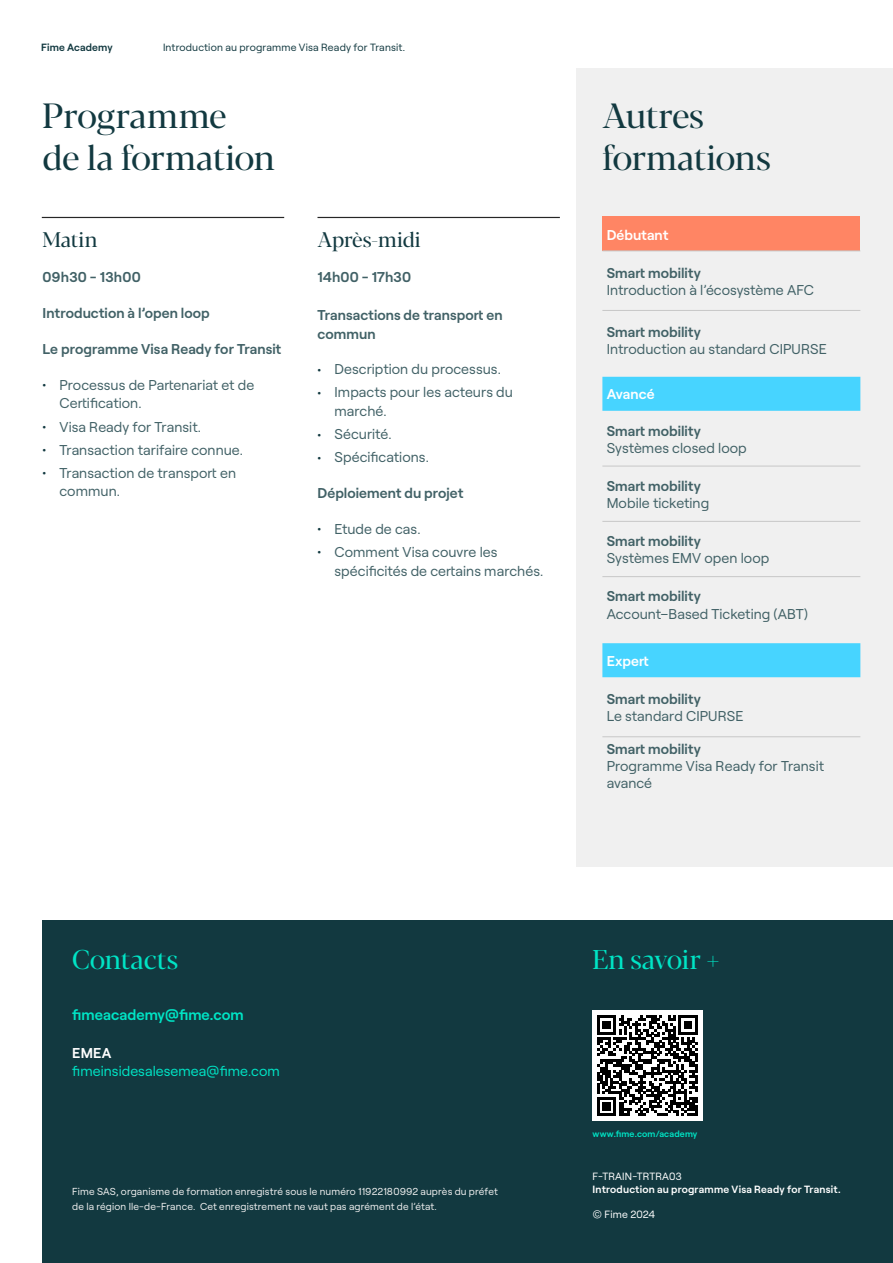
<style>
.page{position:relative;width:893px;height:1263px;background:#fff}
.page>*{position:absolute;margin:0;border:0;box-sizing:border-box;transform-origin:0 0}
.Document_title{font:34.8px/41.8px "Blacker Pro Dis";letter-spacing:-.015em;color:#123940}
.Section_title{font:27px "Blacker Pro Dis";letter-spacing:-.005em;color:#00e4c5}
.Document_title-2{font:21px "Blacker Pro Dis";letter-spacing:-.005em;color:#123940}
.t1{font:600 15px "Roobert";letter-spacing:.005em;color:#00e4c5}
.Document_title-3{font:14.25px/18.8px "Roobert";letter-spacing:.005em;color:#416166}
.Document_title-4{font:600 14.25px/18.8px "Roobert";letter-spacing:.005em;color:#416166}
.t2{font:14.25px "Roobert";letter-spacing:.005em;color:#00e4c5}
.Document_title-5{font:600 14.25px "Roobert";letter-spacing:.005em;color:#fff}
.t3{font:10.5px "Roobert";letter-spacing:.015em;color:#123940}
.Document_title-6{font:600 10.5px "Roobert";letter-spacing:.02em;color:#fff}
.Document_title-7{font:10.5px "Roobert";letter-spacing:.015em;color:#fff}
.t4{font:600 10.5px "Roobert";letter-spacing:.015em;color:#123940}
.t5{font:10.2px/15px "Roobert";letter-spacing:.015em;color:#f0f0f0}
.t6{font:600 9px "Roobert";letter-spacing:.02em;color:#00e4c5}
.s1{color:#123940}
</style>
<div class="page">
<div style="left:576px;top:68px;width:317px;height:798px;background:#f0f0f0"></div>
<div style="left:43px;top:921px;width:850px;height:342px;background:#123940"></div>
<div style="left:592px;top:1010px;width:111px;height:111px;background:#fff"></div>
<svg style="left:597px;top:1015px;width:101px;height:101px"></svg>
<hr style="left:317px;top:217px;width:243px;height:1px;background:#262626">
<hr style="left:42px;top:217px;width:242px;height:1px;background:#262626">
<div style="left:602px;top:217px;width:258px;height:34px;background:#ff8564"></div>
<svg style="left:602px;top:377px;width:258px;height:300px"></svg>
<hr style="left:602px;top:251px;width:258px;height:1px;background:#c7c7c7">
<hr style="left:602px;top:310px;width:258px;height:1px;background:#c7c7c7">
<hr style="left:602px;top:466px;width:258px;height:1px;background:#c7c7c7">
<hr style="left:602px;top:521px;width:258px;height:1px;background:#c7c7c7">
<hr style="left:602px;top:576px;width:258px;height:1px;background:#c7c7c7">
<hr style="left:602px;top:736px;width:258px;height:1px;background:#c7c7c7">
<p class="t4" style="left:41px;top:39px;width:73px">Fime Academy</p>
<p class="t3" style="left:163px;top:39px;width:244px">Introduction au programme Visa Ready for Transit.</p>
<p class="Document_title" style="left:43px;top:94px;width:234px">Programme<br>de la formation</p>
<p class="Document_title" style="left:602px;top:94px;width:103px">Autres</p>
<p class="Document_title" style="left:602px;top:136px;width:170px">formations</p>
<p class="Document_title-2" style="left:43px;top:226px;width:57px">Matin</p>
<p class="Document_title-4" style="left:43px;top:267px;width:100px">09h30 - 13h00</p>
<p class="Document_title-4" style="left:43px;top:303px;width:169px">Introduction à l’open loop</p>
<p class="Document_title-4" style="left:43px;top:338px;width:240px">Le programme Visa Ready for Transit</p>
<p class="Document_title-3" style="left:60px;top:374px;width:196px;text-indent:-17px"><span class="s1">•</span> Processus de Partenariat et de<br>Certification.</p>
<p class="Document_title-3" style="left:43px;top:416px;width:160px"><span class="s1">•</span> Visa Ready for Transit.</p>
<p class="Document_title-3" style="left:43px;top:439px;width:202px"><span class="s1">•</span> Transaction tarifaire connue.</p>
<p class="Document_title-3" style="left:60px;top:462px;width:178px;text-indent:-17px"><span class="s1">•</span> Transaction de transport en commun.</p>
<p class="Document_title-2" style="left:317px;top:226px;width:105px">Après-midi</p>
<p class="Document_title-4" style="left:317px;top:267px;width:95px">14h00 - 17h30</p>
<p class="Document_title-4" style="left:317px;top:304px;width:187px">Transactions de transport en commun</p>
<p class="Document_title-3" style="left:317px;top:359px;width:185px"><span class="s1">•</span> Description du processus.</p>
<p class="Document_title-3" style="left:334px;top:382px;width:180px;text-indent:-17px"><span class="s1">•</span> Impacts pour les acteurs du marché.</p>
<p class="Document_title-3" style="left:317px;top:424px;width:76px"><span class="s1">•</span> Sécurité.</p>
<p class="Document_title-3" style="left:317px;top:447px;width:113px"><span class="s1">•</span> Spécifications.</p>
<p class="Document_title-4" style="left:317px;top:482px;width:147px">Déploiement du projet</p>
<p class="Document_title-3" style="left:317px;top:518px;width:104px"><span class="s1">•</span> Etude de cas.</p>
<p class="Document_title-3" style="left:334px;top:541px;width:210px;text-indent:-17px"><span class="s1">•</span> Comment Visa couvre les spécificités de certains marchés.</p>
<p class="Document_title-5" style="left:607px;top:224px;width:63px">Débutant</p>
<p class="Document_title-4" style="left:607px;top:262px;width:96px">Smart mobility</p>
<p class="Document_title-3" style="left:607px;top:279px;width:209px">Introduction à l’écosystème AFC</p>
<p class="Document_title-4" style="left:607px;top:322px;width:96px">Smart mobility</p>
<p class="Document_title-3" style="left:607px;top:339px;width:222px">Introduction au standard CIPURSE</p>
<p class="Document_title-5" style="left:607px;top:383px;width:49px">Avancé</p>
<p class="Document_title-4" style="left:607px;top:420px;width:96px">Smart mobility</p>
<p class="Document_title-3" style="left:607px;top:437px;width:142px">Systèmes closed loop</p>
<p class="Document_title-4" style="left:607px;top:475px;width:96px">Smart mobility</p>
<p class="Document_title-3" style="left:607px;top:492px;width:104px">Mobile ticketing</p>
<p class="Document_title-4" style="left:607px;top:530px;width:96px">Smart mobility</p>
<p class="Document_title-3" style="left:607px;top:548px;width:164px">Systèmes EMV open loop</p>
<p class="Document_title-4" style="left:607px;top:586px;width:96px">Smart mobility</p>
<p class="Document_title-3" style="left:607px;top:603px;width:203px">Account–Based Ticketing (ABT)</p>
<p class="Document_title-5" style="left:607px;top:650px;width:44px">Expert</p>
<p class="Document_title-4" style="left:607px;top:688px;width:96px">Smart mobility</p>
<p class="Document_title-3" style="left:607px;top:706px;width:138px">Le standard CIPURSE</p>
<p class="Document_title-4" style="left:607px;top:738px;width:96px">Smart mobility</p>
<p class="Document_title-3" style="left:607px;top:756px;width:219px;line-height:17.1px">Programme Visa Ready for Transit avancé</p>
<p class="Section_title" style="left:72px;top:942px;width:107px">Contacts</p>
<p class="t1" style="left:72px;top:1003px;width:173px">fimeacademy@fime.com</p>
<p class="Document_title-5" style="left:72px;top:1042px;width:41px">EMEA</p>
<p class="t2" style="left:72px;top:1060px;width:209px">fimeinsidesalesemea@fime.com</p>
<p class="t5" style="left:72px;top:1183px;width:427px">Fime SAS, organisme de formation enregistré sous le numéro 11922180992 auprès du préfet de la région Ile-de-France. Cet enregistrement ne vaut pas agrément de l’état.</p>
<p class="Section_title" style="left:592px;top:942px;width:129px">En savoir +</p>
<p class="t6" style="left:592px;top:1127px;width:106px">www.fime.com/academy</p>
<p class="Document_title-7" style="left:592px;top:1169px;width:91px">F-TRAIN-TRTRA03</p>
<p class="Document_title-6" style="left:592px;top:1181px;width:250px">Introduction au programme Visa Ready for Transit.</p>
<p class="Document_title-7" style="left:592px;top:1206px;width:64px">© Fime 2024</p>
</div>
